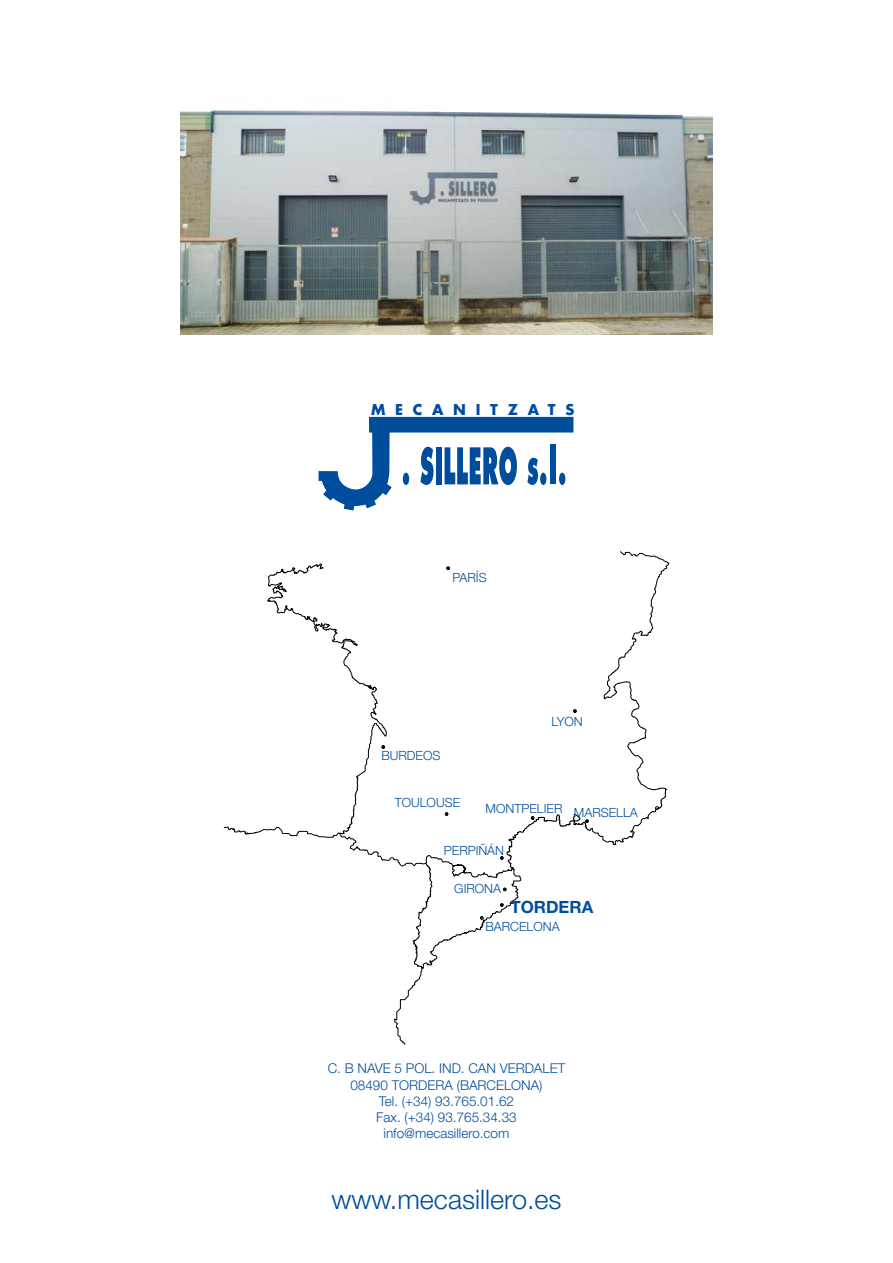
<style>
.page{position:relative;width:893px;height:1263px;background:#fff}
.page>*{position:absolute;margin:0;border:0;box-sizing:border-box;transform-origin:0 0}
.t1{font:300 27px "Helvetica Neue LT Std";color:#004d9d}
.t2{font:700 16.95px "Helvetica Neue LT Std";color:#004d9d}
.t3{font:700 14.55px "Futura Std";letter-spacing:.67em;color:#004d9d}
.t4{font:300 13.5px/16.2px "Helvetica Neue LT Std";color:#004d9d;text-align:center}
.t5{font:300 12.6px "Helvetica Neue LT Std";color:#004d9d}
</style>
<div class="page">
<svg style="left:319px;top:417px;width:254px;height:94px"></svg>
<svg style="left:224px;top:551px;width:445px;height:494px"></svg>
<img style="left:180px;top:109px;width:532px;height:225px">
<p class="t3" style="left:371px;top:400px;width:205px">MECANITZATS</p>
<p class="t5" style="left:452px;top:569px;width:36px">PARÍS</p>
<p class="t5" style="left:381px;top:747px;width:61px">BURDEOS</p>
<p class="t5" style="left:551px;top:714px;width:33px">LYON</p>
<p class="t5" style="left:395px;top:795px;width:67px">TOULOUSE</p>
<p class="t5" style="left:486px;top:800px;width:154px">MONTPELIER MARSELLA</p>
<p class="t5" style="left:444px;top:842px;width:62px">PERPIÑÁN</p>
<p class="t5" style="left:454px;top:881px;width:48px">GIRONA</p>
<p class="t2" style="left:510px;top:896px;width:84px">TORDERA</p>
<p class="t5" style="left:485px;top:919px;width:76px">BARCELONA</p>
<p class="t4" style="left:328px;top:1060px;width:239px">C. B NAVE 5 POL. IND. CAN VERDALET<br>08490 TORDERA (BARCELONA)<br>Tel. (+34) 93.765.01.62<br>Fax. (+34) 93.765.34.33 info@mecasillero.com</p>
<h1 class="t1" style="left:331px;top:1183px;width:232px">www.mecasillero.es</h1>
</div>
